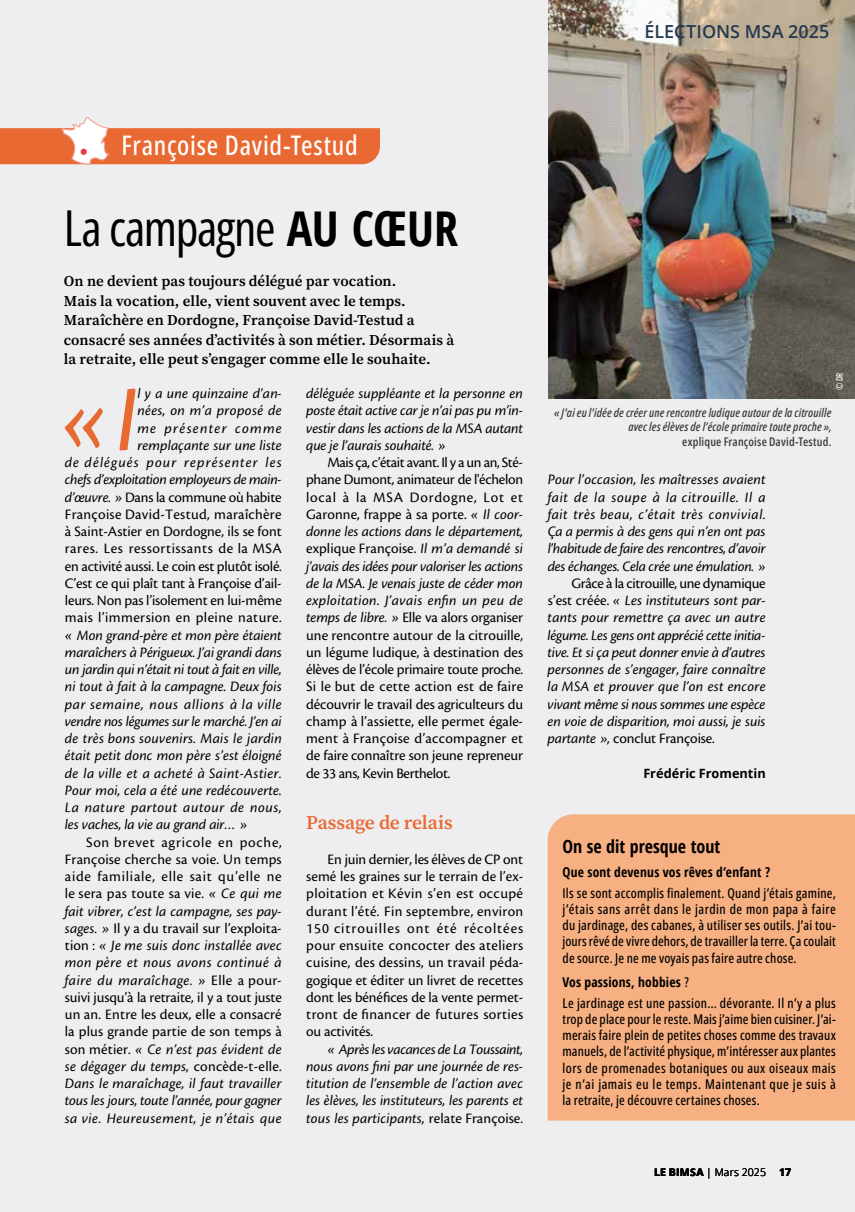
<style>
.page{position:relative;width:855px;height:1212px;background:#eeeef1}
.page>*{position:absolute;margin:0;border:0;box-sizing:border-box;transform-origin:0 0}
.t1{font:italic 97.35px "Cronos Pro";color:#e96933}
.t2{font:49.5px "Open Sans Condensed";letter-spacing:-.025em;color:#000}
.t3{font:500 27px "Open Sans Condensed";letter-spacing:.025em;color:#fff}
.t4{font:600 19.5px "Source Serif 4";letter-spacing:-.01em;color:#e96933}
.t5{font:700 condensed 18px "Open Sans";color:#000}
.t6{font:600 18px "Open Sans";color:#253950}
.t7{font:15px/17.2px "Cronos Pro";color:#000;text-align:justify}
.t8{font:italic 15px/17.2px "Cronos Pro";letter-spacing:-.01em;color:#000;text-align:justify}
.t9{font:600 15px/19.5px "Source Serif 4";color:#000}
.t10{font:500 13.5px/16.2px "Open Sans Condensed";letter-spacing:.01em;color:#000;text-align:justify}
.t11{font:700 condensed 13.5px "Open Sans";letter-spacing:.015em;color:#000}
.t12{font:700 12.75px "Open Sans";color:#000}
.t13{font:italic 600 12px/14.4px "Open Sans Condensed";letter-spacing:.015em;color:#413c38;text-align:right}
.t14{font:600 12px "Open Sans Condensed";letter-spacing:.015em;color:#413c38}
.t15{font:300 10.5px "Open Sans";letter-spacing:.015em;color:#000}
.t16{font:700 10.5px "Open Sans";color:#000}
.t17{font:500 9px "Open Sans Condensed";color:#fff}
.s1{font-family:"Open Sans";font-weight:700;font-stretch:condensed;font-size:48px}
.s2{font-style:italic}
.s3{font-style:normal}
.s4{font-family:"Open Sans Condensed";font-weight:500;font-stretch:normal}
.s5{font-weight:700}
</style>
<div class="page">
<div style="left:547px;top:814px;width:308px;height:306px;background:#f7b081"></div>
<img style="left:549px;top:0;width:306px;height:399px">
<svg style="left:0;top:116px;width:380px;height:51px;background:#eb9876"></svg>
<p class="t6" style="left:644px;top:19px;width:186px">ÉLECTIONS MSA 2025</p>
<h3 class="t3" style="left:122px;top:127px;width:238px">Françoise David-Testud</h3>
<h2 class="t2" style="left:64px;top:194px;width:396px">La campagne <span class="s1">AU CŒUR</span></h2>
<p class="t9" style="left:64px;top:271px;width:392px">On ne devient pas toujours délégué par vocation.<br>Mais la vocation, elle, vient souvent avec le temps.<br>Maraîchère en Dordogne, Françoise David-Testud a consacré ses années d’activités à son métier. Désormais à la retraite, elle peut s’engager comme elle le souhaite.</p>
<h1 class="t1" style="left:61px;top:364px;width:79px">«I</h1>
<p class="t8" style="left:306px;top:385px;width:218px">déléguée suppléante et la personne en poste était active car je n’ai pas pu m’in&shy;vestir dans les actions de la MSA autant que je l’aurais souhaité. »</p>
<p class="t7" style="left:306px;top:454px;width:219px;text-indent:21px">Mais ça, c’était avant. Il y a un an, Sté&shy;phane Dumont, animateur de l'échelon local à la MSA Dordogne, Lot et Garonne, frappe à sa porte. <span class="s2">« Il coor&shy;donne les actions dans le département, </span>explique Françoise. <span class="s2">Il m’a demandé si j’avais des idées pour valoriser les actions de la MSA. Je venais juste de céder mon exploitation. J’avais enfin un peu de temps de libre. »</span> Elle va alors organiser une rencontre autour de la citrouille, un légume ludique, à destination des élèves de l’école primaire toute proche.<br>Si le but de cette action est de faire découvrir le travail des agriculteurs du champ à l’assiette, elle permet égale&shy;ment à Françoise d’accompagner et de faire connaître son jeune repreneur de 33 ans, Kevin Berthelot.</p>
<h3 class="t4" style="left:306px;top:809px;width:148px">Passage de relais</h3>
<p class="t7" style="left:306px;top:850px;width:218px;text-indent:21px">En juin dernier, les élèves de CP ont semé les graines sur le terrain de l’ex&shy;ploitation et Kévin s’en est occupé durant l’été. Fin septembre, environ 150 citrouilles ont été récoltées pour ensuite concocter des ateliers cuisine, des dessins, un travail péda&shy;gogique et éditer un livret de recettes dont les bénéfices de la vente permet&shy;tront de financer de futures sorties ou activités.</p>
<p class="t8" style="left:306px;top:1040px;width:218px;text-indent:21px">« Après les vacances de La Toussaint, nous avons fini par une journée de res&shy;titution de l’ensemble de l’action avec les èlèves, les instituteurs, les parents et tous les participants, <span class="s3">relate Françoise.</span></p>
<p class="t7" style="left:65px;top:385px;width:218px;text-align:right"><span class="s2">l y a une quinzaine d’an-<br>nées, on m’a proposé de<br>me présenter comme remplaçante sur une liste<br>de délégués pour représenter les chefs d’exploitation employeurs de main&shy;d’œuvre. »</span> Dans la commune où habite Françoise David-Testud, maraîchère à Saint-Astier en Dordogne, ils se font rares. Les ressortissants de la MSA en activité aussi. Le coin est plutôt isolé.<br>C’est ce qui plaît tant à Françoise d’ail&shy;leurs. Non pas l’isolement en lui-même mais l’immersion en pleine nature.</p>
<p class="t8" style="left:65px;top:626px;width:218px">« Mon grand-père et mon père étaient maraîchers à Périgueux. J’ai grandi dans un jardin qui n’était ni tout à fait en ville, ni tout à fait à la campagne. Deux fois par semaine, nous allions à la ville vendre nos légumes sur le marché. J’en ai de très bons souvenirs. Mais le jardin était petit donc mon père s’est éloigné de la ville et a acheté à Saint-Astier.<br>Pour moi, cela a été une redécouverte.<br>La nature partout autour de nous, les vaches, la vie au grand air… »</p>
<p class="t7" style="left:65px;top:833px;width:219px;text-indent:21px">Son brevet agricole en poche, Françoise cherche sa voie. Un temps aide familiale, elle sait qu’elle ne le sera pas toute sa vie. <span class="s2">« Ce qui me fait vibrer, c’est la campagne, ses pay&shy;sages. »</span> Il y a du travail sur l’exploita&shy;tion : <span class="s2">« Je me suis donc installée avec mon père et nous avons continué à faire du maraîchage. »</span> Elle a pour&shy;suivi jusqu’à la retraite, il y a tout juste un an. Entre les deux, elle a consacré la plus grande partie de son temps à son métier. <span class="s2">« Ce n’est pas évident de se dégager du temps,</span> concède-t-elle.<br><span class="s2">Dans le maraîchage, il faut travailler tous les jours, toute l’année, pour gagner sa vie. Heureusement, je n’étais que</span></p>
<p class="t17" style="left:833px;top:390px;width:20px;rotate:-90deg">© DR</p>
<p class="t13" style="left:554px;top:405px;width:279px">« J'ai eu l'idée de créer une rencontre ludique autour de la citrouille avec les élèves de l’école primaire toute proche »,</p>
<p class="t14" style="left:682px;top:433px;width:151px">explique Françoise David-Testud.</p>
<p class="t8" style="left:547px;top:471px;width:219px">Pour l’occasion, les maîtresses avaient fait de la soupe à la citrouille. Il a fait très beau, c’était très convivial.<br>Ça a permis à des gens qui n’en ont pas l’habitude de faire des rencontres, d’avoir des échanges. Cela crée une émulation. »</p>
<p class="t8" style="left:547px;top:575px;width:219px;text-indent:24px"><span class="s3">Grâce à la citrouille, une dynamique s’est créée.</span> « Les instituteurs sont par&shy;tants pour remettre ça avec un autre légume. Les gens ont apprécié cette initia&shy;tive. Et si ça peut donner envie à d’autres personnes de s’engager, faire connaître la MSA et prouver que l’on est encore vivant même si nous sommes une espèce en voie de disparition, moi aussi, je suis partante », <span class="s3">conclut Françoise.</span></p>
<p class="t12" style="left:643px;top:764px;width:124px">Frédéric Fromentin</p>
<p class="t5" style="left:562px;top:833px;width:159px">On se dit presque tout</p>
<p class="t11" style="left:562px;top:863px;width:209px">Que sont devenus vos rêves d’enfant ?</p>
<p class="t10" style="left:562px;top:884px;width:275px">Ils se sont accomplis finalement. Quand j’étais gamine, j’étais sans arrêt dans le jardin de mon papa à faire du jardinage, des cabanes, à utiliser ses outils. J’ai tou&shy;joursrêvé de vivre dehors, de travaillerla terre. Ça coulait de source. Je ne me voyais pas faire autre chose.</p>
<p class="t11" style="left:562px;top:973px;width:128px">Vos passions, hobbies <span class="s4">?</span></p>
<p class="t10" style="left:562px;top:994px;width:275px">Le jardinage est une passion… dévorante. Il n’y a plus trop de place pour le reste. Maisj’aime bien cuisiner. J’ai&shy;merais faire plein de petites choses comme des travaux manuels, de l’activité physique,m’intéresser aux plantes lors de promenades botaniques ou aux oiseaux mais je n’ai jamais eu le temps. Maintenant que je suis à la retraite, je découvre certaines choses.</p>
<p class="t15" style="left:654px;top:1165px;width:113px"><span class="s5">LE BIMSA</span> | Mars 2025</p>
<p class="t16" style="left:779px;top:1165px;width:13px">17</p>
</div>
